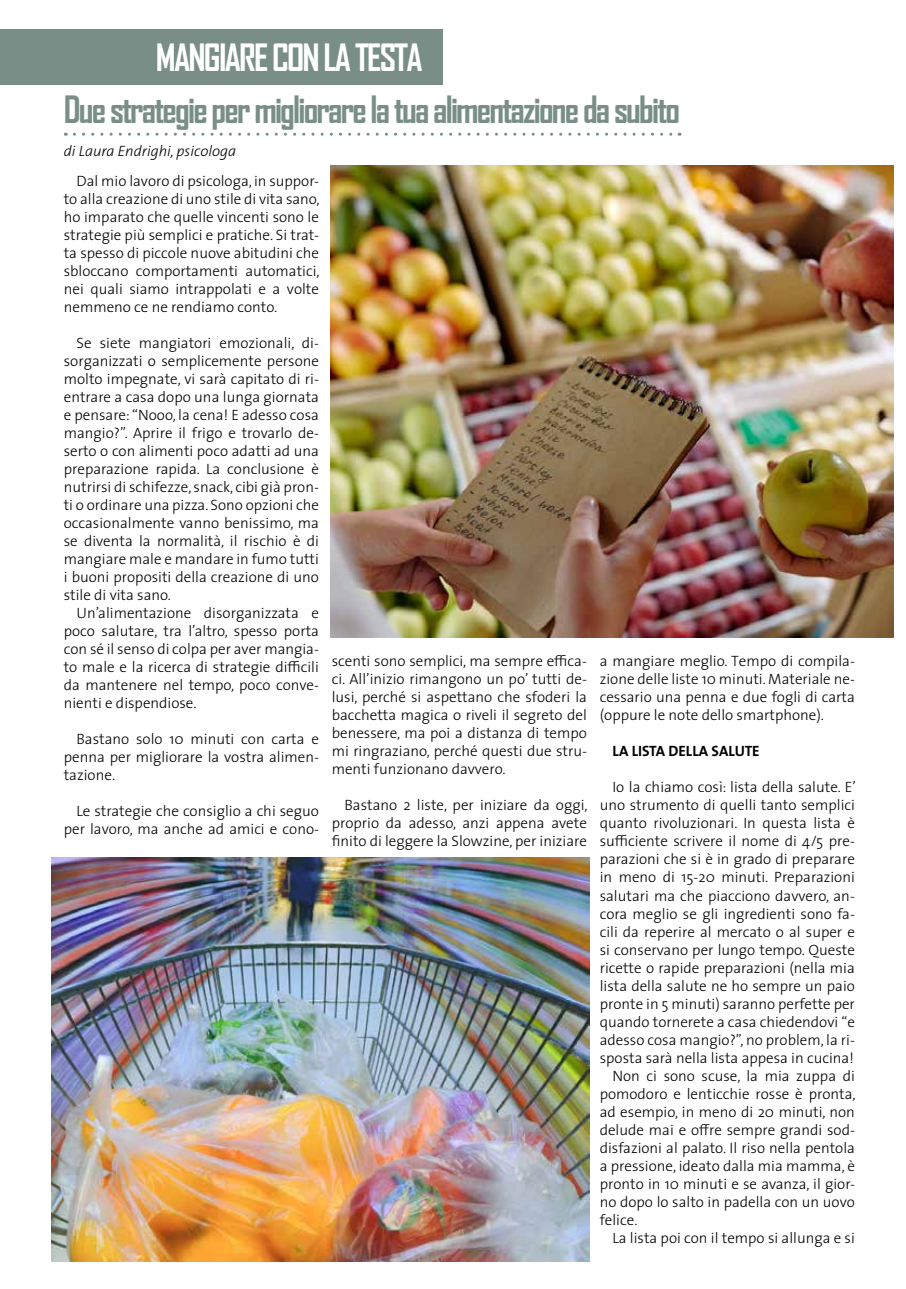
<style>
.page{position:relative;width:906px;height:1289px;background:#fff}
.page>*{position:absolute;margin:0;border:0;box-sizing:border-box;transform-origin:0 0}
.t1{font:700 36px "Agency FB";letter-spacing:-.05em;color:#788e87}
.t2{font:700 36px "Agency FB";letter-spacing:-.05em;color:#fff}
.t3{font:300 15px/18px "The Sans";color:#000;text-align:justify}
.t4{font:italic 300 15px "The Sans";color:#000}
.t5{font:700 15px "The Sans";color:#000}
</style>
<div class="page">
<svg style="left:74px;top:133px;width:606px;height:3px"></svg>
<div style="left:0;top:30px;width:442px;height:55px;background:#788e87"></div>
<img style="left:51px;top:857px;width:538px;height:403px">
<img style="left:330px;top:166px;width:563px;height:471px">
<h1 class="t2" style="left:156px;top:35px;width:268px">MANGIARE CON LA TESTA</h1>
<h1 class="t1" style="left:64px;top:87px;width:618px">Due strategie per migliorare la tua alimentazione da subito</h1>
<p class="t4" style="left:64px;top:139px;width:174px">di Laura Endrighi, psicologa</p>
<p class="t3" style="left:64px;top:171px;width:257px;text-indent:13px">Dal mio lavoro di psicologa, in suppor&shy;to alla creazione di uno stile di vita sano, ho imparato che quelle vincenti sono le strategie più semplici e pratiche. Si trat&shy;ta spesso di piccole nuove abitudini che sbloccano comportamenti automatici, nei quali siamo intrappolati e a volte nemmeno ce ne rendiamo conto.</p>
<p class="t3" style="left:64px;top:333px;width:257px;text-indent:13px">Se siete mangiatori emozionali, di&shy;sorganizzati o semplicemente persone molto impegnate, vi sarà capitato di ri&shy;entrare a casa dopo una lunga giornata e pensare: “Nooo, la cena! E adesso cosa mangio?”. Aprire il frigo e trovarlo de&shy;serto o con alimenti poco adatti ad una preparazione rapida. La conclusione è nutrirsi di schifezze, snack, cibi già pron&shy;ti o ordinare una pizza. Sono opzioni che occasionalmente vanno benissimo, ma se diventa la normalità, il rischio è di mangiare male e mandare in fumo tutti i buoni propositi della creazione di uno stile di vita sano.</p>
<p class="t3" style="left:64px;top:603px;width:257px;text-indent:13px">Un’alimentazione disorganizzata e poco salutare, tra l’altro, spesso porta con sé il senso di colpa per aver mangia&shy;to male e la ricerca di strategie difficili da mantenere nel tempo, poco conve&shy;nienti e dispendiose.</p>
<p class="t3" style="left:64px;top:729px;width:257px;text-indent:13px">Bastano solo 10 minuti con carta e penna per migliorare la vostra alimen&shy;tazione.</p>
<p class="t3" style="left:64px;top:801px;width:257px;text-align:right">Le strategie che consiglio a chi seguo per lavoro, ma anche ad amici e cono-</p>
<p class="t3" style="left:332px;top:651px;width:257px">scenti sono semplici, ma sempre effica&shy;ci. All’inizio rimangono un po’ tutti de&shy;lusi, perché si aspettano che sfoderi la bacchetta magica o riveli il segreto del benessere, ma poi a distanza di tempo mi ringraziano, perché questi due stru&shy;menti funzionano davvero.</p>
<p class="t3" style="left:332px;top:795px;width:257px;text-indent:13px">Bastano 2 liste, per iniziare da oggi, proprio da adesso, anzi appena avete finito di leggere la Slowzine, per iniziare</p>
<p class="t3" style="left:600px;top:651px;width:257px">a mangiare meglio. Tempo di compila&shy;zione delle liste 10 minuti. Materiale ne&shy;cessario una penna e due fogli di carta (oppure le note dello smartphone).</p>
<p class="t5" style="left:612px;top:738px;width:149px">LA LISTA DELLA SALUTE</p>
<p class="t3" style="left:612px;top:777px;width:245px">Io la chiamo così: lista della salute. E’</p>
<p class="t3" style="left:600px;top:795px;width:257px">uno strumento di quelli tanto semplici</p>
<p class="t3" style="left:600px;top:813px;width:257px">quanto rivoluzionari. In questa lista è</p>
<p class="t3" style="left:600px;top:831px;width:257px">sufficiente scrivere il nome di 4/5 pre-</p>
<p class="t3" style="left:600px;top:849px;width:257px">parazioni che si è in grado di preparare</p>
<p class="t3" style="left:600px;top:867px;width:257px">in meno di 15-20 minuti. Preparazioni</p>
<p class="t3" style="left:600px;top:885px;width:257px">salutari ma che piacciono davvero, an-</p>
<p class="t3" style="left:600px;top:903px;width:257px">cora meglio se gli ingredienti sono fa-</p>
<p class="t3" style="left:600px;top:921px;width:257px">cili da reperire al mercato o al super e</p>
<p class="t3" style="left:600px;top:939px;width:257px">si conservano per lungo tempo. Queste</p>
<p class="t3" style="left:600px;top:957px;width:257px">ricette o rapide preparazioni (nella mia</p>
<p class="t3" style="left:600px;top:975px;width:257px">lista della salute ne ho sempre un paio</p>
<p class="t3" style="left:600px;top:993px;width:257px">pronte in 5 minuti) saranno perfette per</p>
<p class="t3" style="left:600px;top:1011px;width:257px">quando tornerete a casa chiedendovi “e</p>
<p class="t3" style="left:600px;top:1029px;width:257px">adesso cosa mangio?”, no problem, la ri-</p>
<p class="t3" style="left:600px;top:1047px;width:256px">sposta sarà nella lista appesa in cucina!</p>
<p class="t3" style="left:612px;top:1065px;width:244px">Non ci sono scuse, la mia zuppa di</p>
<p class="t3" style="left:600px;top:1083px;width:257px">pomodoro e lenticchie rosse è pronta,</p>
<p class="t3" style="left:600px;top:1101px;width:257px">ad esempio, in meno di 20 minuti, non</p>
<p class="t3" style="left:600px;top:1119px;width:257px">delude mai e offre sempre grandi sod-</p>
<p class="t3" style="left:600px;top:1137px;width:257px">disfazioni al palato. Il riso nella pentola</p>
<p class="t3" style="left:600px;top:1155px;width:257px">a pressione, ideato dalla mia mamma, è</p>
<p class="t3" style="left:600px;top:1173px;width:257px">pronto in 10 minuti e se avanza, il gior-</p>
<p class="t3" style="left:600px;top:1191px;width:257px">no dopo lo salto in padella con un uovo</p>
<p class="t3" style="left:600px;top:1209px;width:39px">felice.</p>
<p class="t3" style="left:612px;top:1227px;width:244px">La lista poi con il tempo si allunga e si</p>
</div>
